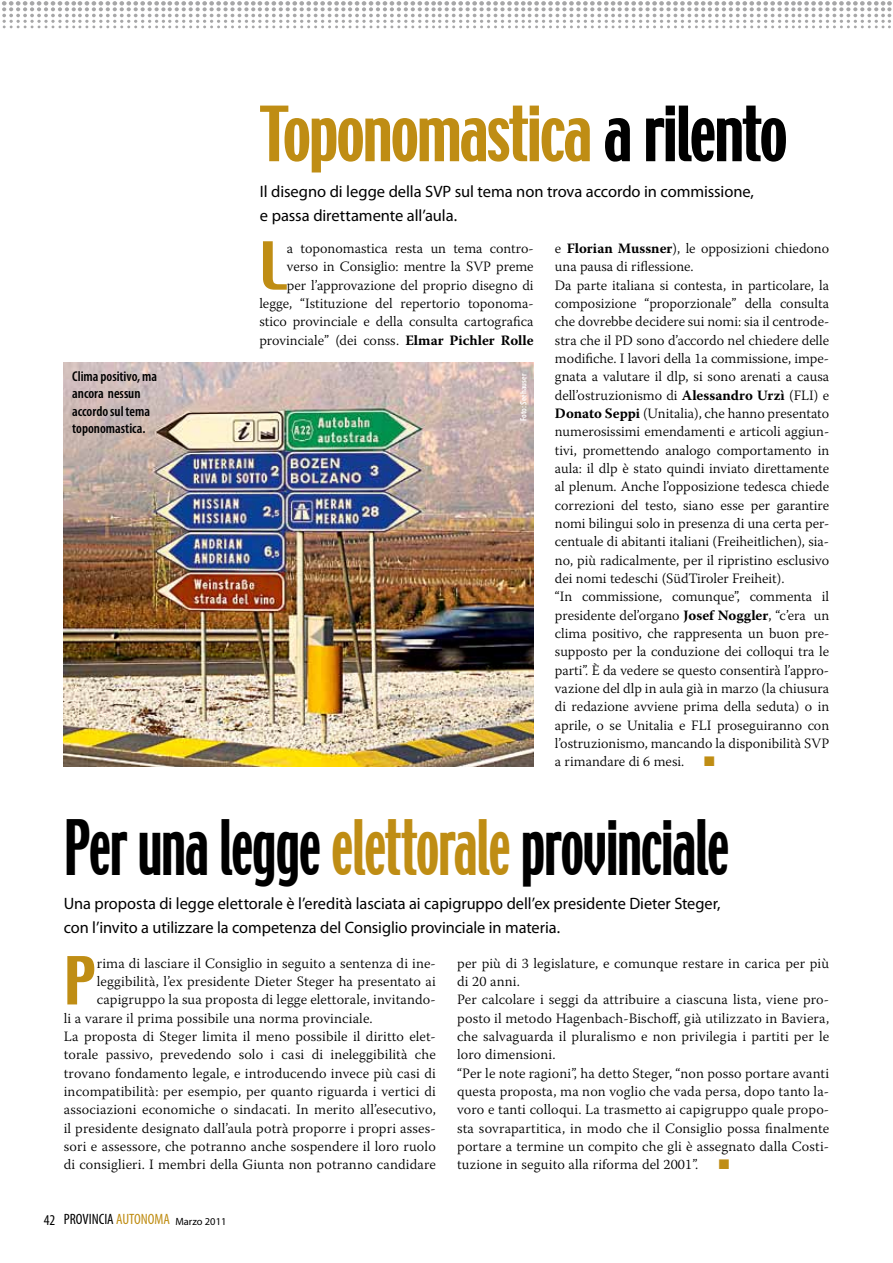
<style>
.page{position:relative;width:893px;height:1263px;background:#fff}
.page>*{position:absolute;margin:0;border:0;box-sizing:border-box;transform-origin:0 0}
.t1{font:67.5px "Techno";letter-spacing:-.02em;color:#000;scale:.73 1}
.t2{font:67.5px "Techno";letter-spacing:-.03em;color:#bf8d14;scale:.88 1}
.t3{font:58.65px "Techno";color:#bf8d14}
.t4{font:16.5px/24px "Myriad Pro";letter-spacing:-.005em;color:#000}
.t5{font:condensed 15px "Myriad Pro";color:#000}
.t6{font:300 14.25px/18.3px "Warnock Pro";letter-spacing:.005em;color:#000}
.t7{font:600 condensed 14.25px/17.1px "Myriad Pro";color:#000}
.t8{font:13.8px "Zapf Dingbats ITC";color:#bf8d14}
.t9{font:600 condensed 9px "Myriad Pro";color:#fff}
.s1{color:#000}
.s2{font-weight:700}
.s3{color:#bf8d14}
.s4{font-stretch:normal;font-size:10.5px}
</style>
<div class="page">
<svg style="left:2px;top:1px;width:890px;height:27px"></svg>
<img style="left:64px;top:363px;width:470px;height:403px">
<p class="t7" style="left:72px;top:368px;width:86px">Clima positivo,ma ancora nessun accordo sultema toponomastica.</p>
<h1 class="t2" style="left:260px;top:88px;width:601px">Toponomastica <span class="s1">a rilento</span></h1>
<p class="t4" style="left:260px;top:180px;width:496px">Il disegno di legge della SVP sul tema non trova accordo in commissione, e passa direttamente all’aula.</p>
<h2 class="t3" style="left:259px;top:226px;width:29px">L</h2>
<p class="t6" style="left:259px;top:239px;width:276px;text-align:right">a toponomastica resta un tema contro&shy;verso in Consiglio: mentre la SVP preme<br>per l’approvazione del proprio disegno di legge, “Istituzione del repertorio toponoma&shy;stico provinciale e della consulta cartografica provinciale” (dei conss. <span class="s2">Elmar Pichler Rolle</span></p>
<p class="t6" style="left:555px;top:239px;width:276px">e <span class="s2">Florian Mussner</span>), le opposizioni chiedono una pausa di riflessione.<br>Da parte italiana si contesta, in particolare, la composizione “proporzionale” della consulta che dovrebbe decidere sui nomi: sia il centrode&shy;stra che il PD sono d’accordo nel chiedere delle modifiche. I lavori della 1a commissione, impe&shy;gnata a valutare il dlp, si sono arenati a causa dell’ostruzionismo di <span class="s2">Alessandro Urzì</span> (FLI) e <span class="s2">Donato Seppi</span> (Unitalia), che hanno presentato numerosissimi emendamenti e articoli aggiun&shy;tivi, promettendo analogo comportamento in aula: il dlp è stato quindi inviato direttamente al plenum. Anche l’opposizione tedesca chiede correzioni del testo, siano esse per garantire nomi bilingui solo in presenza di una certa per&shy;centuale di abitanti italiani (Freiheitlichen), sia&shy;no, più radicalmente, per il ripristino esclusivo dei nomi tedeschi (SüdTiroler Freiheit).<br>“In commissione, comunque”, commenta il presidente del’organo <span class="s2">Josef Noggler</span>, “c’era un clima positivo, che rappresenta un buon pre&shy;supposto per la conduzione dei colloqui tra le parti”. È da vedere se questo consentirà l’appro&shy;vazione del dlp in aula già in marzo (la chiusura di redazione avviene prima della seduta) o in aprile, o se Unitalia e FLI proseguiranno con l’ostruzionismo, mancando la disponibilità SVP a rimandare di 6 mesi.</p>
<p class="t9" style="left:518px;top:421px;width:49px;rotate:-90deg">Foto: Seehauser</p>
<p class="t8" style="left:704px;top:755px;width:12px">■</p>
<h1 class="t1" style="left:64px;top:802px;width:913px">Per una legge <span class="s3">elettorale</span> provinciale</h1>
<p class="t4" style="left:64px;top:891px;width:658px">Una proposta di legge elettorale è l’eredità lasciata ai capigruppo dell’ex presidente Dieter Steger, con l’invito a utilizzare la competenza del Consiglio provinciale in materia.</p>
<h2 class="t3" style="left:64px;top:941px;width:34px">P</h2>
<p class="t6" style="left:97px;top:954px;width:341px">rima di lasciare il Consiglio in seguito a sentenza di ine-</p>
<p class="t6" style="left:97px;top:972px;width:341px">leggibilità, l’ex presidente Dieter Steger ha presentato ai</p>
<p class="t6" style="left:97px;top:990px;width:341px">capigruppo la sua proposta di legge elettorale, invitando-</p>
<p class="t6" style="left:64px;top:1009px;width:311px">li a varare il prima possibile una norma provinciale.</p>
<p class="t6" style="left:64px;top:1027px;width:374px">La proposta di Steger limita il meno possibile il diritto elet-</p>
<p class="t6" style="left:64px;top:1045px;width:374px">torale passivo, prevedendo solo i casi di ineleggibilità che</p>
<p class="t6" style="left:64px;top:1064px;width:374px">trovano fondamento legale, e introducendo invece più casi di</p>
<p class="t6" style="left:64px;top:1082px;width:374px">incompatibilità: per esempio, per quanto riguarda i vertici di</p>
<p class="t6" style="left:64px;top:1100px;width:374px">associazioni economiche o sindacati. In merito all’esecutivo,</p>
<p class="t6" style="left:64px;top:1119px;width:374px">il presidente designato dall’aula potrà proporre i propri asses-</p>
<p class="t6" style="left:64px;top:1137px;width:373px">sori e assessore, che potranno anche sospendere il loro ruolo</p>
<p class="t6" style="left:64px;top:1155px;width:374px">di consiglieri. I membri della Giunta non potranno candidare</p>
<p class="t5" style="left:44px;top:1211px;width:184px">42 PROVINCIA <span class="s3">AUTONOMA</span> <span class="s4">Marzo 2011</span></p>
<p class="t6" style="left:457px;top:954px;width:374px">per più di 3 legislature, e comunque restare in carica per più di 20 anni.<br>Per calcolare i seggi da attribuire a ciascuna lista, viene pro&shy;posto il metodo Hagenbach-Bischoff, già utilizzato in Baviera, che salvaguarda il pluralismo e non privilegia i partiti per le loro dimensioni.<br>“Per le note ragioni”, ha detto Steger, “non posso portare avanti questa proposta, ma non voglio che vada persa, dopo tanto la&shy;voro e tanti colloqui. La trasmetto ai capigruppo quale propo&shy;sta sovrapartitica, in modo che il Consiglio possa finalmente portare a termine un compito che gli è assegnato dalla Costi&shy;tuzione in seguito alla riforma del 2001”.</p>
<p class="t8" style="left:719px;top:1158px;width:12px">■</p>
</div>
